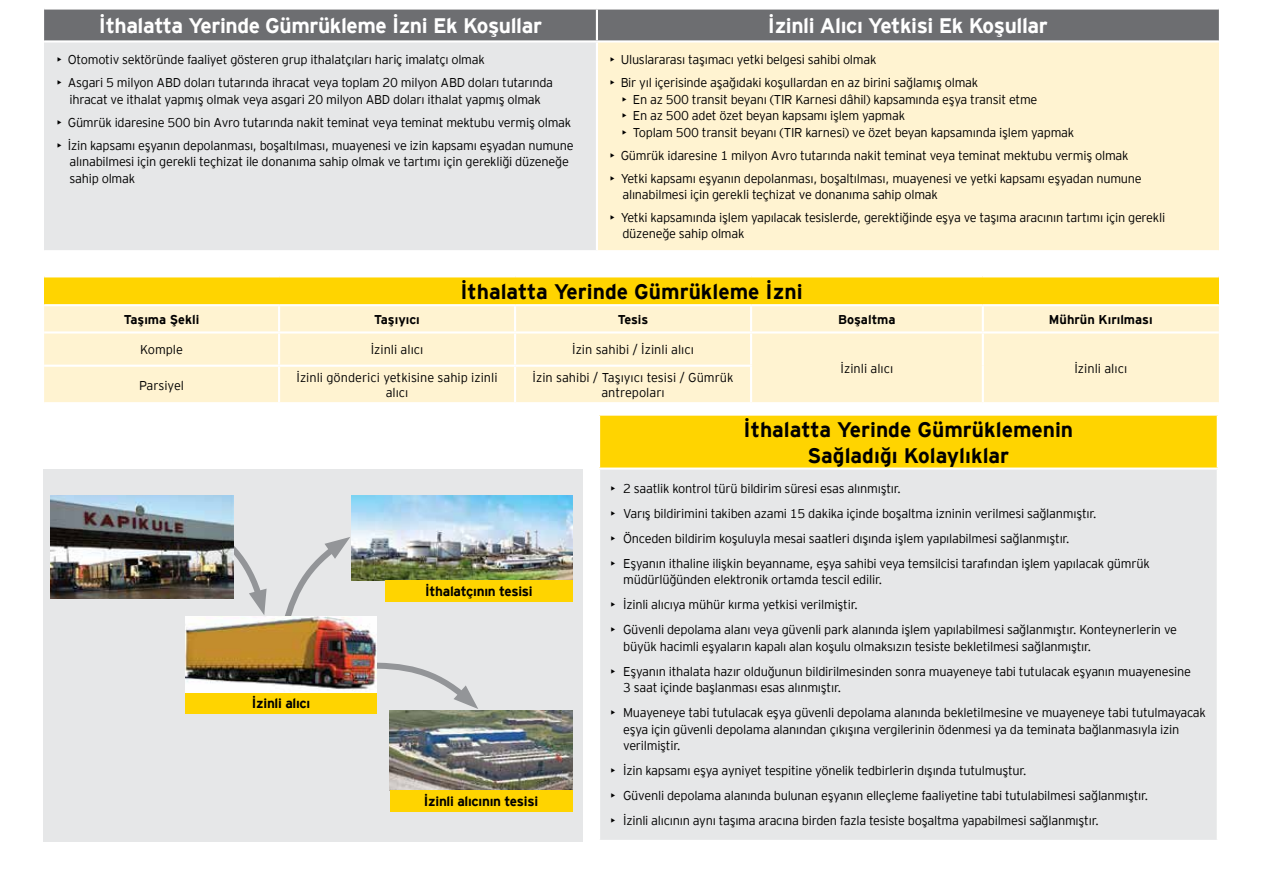
<style>
.page{position:relative;width:1263px;height:893px;background:#fff}
.page>*{position:absolute;margin:0;border:0;box-sizing:border-box;transform-origin:0 0}
.t1{font:700 21px/25.2px "EY Interstate";color:#000;text-align:center}
.t2{font:700 21px "EY Interstate";letter-spacing:-.02em;color:#fff}
.t3{font:700 13.5px "EY Interstate";letter-spacing:-.02em;color:#000}
.t4{font:300 12.75px/16.5px "EY Interstate";letter-spacing:-.02em;color:#000}
.t5{font:300 12.75px/15.3px "EY Interstate";color:#000;text-align:center}
.t6{font:700 12.75px "EY Interstate";color:#000}
</style>
<div class="page">
<div style="left:44px;top:10px;width:1175px;height:30px;background:#6d6e71"></div>
<div style="left:44px;top:41px;width:553px;height:210px;background:#e6e7e8"></div>
<div style="left:597px;top:41px;width:622px;height:210px;background:#fff3d1"></div>
<hr style="left:596px;top:10px;width:2px;height:30px;background:#fff">
<hr style="left:44px;top:40px;width:553px;height:3px;background:#fff">
<hr style="left:597px;top:40px;width:622px;height:3px;background:#fff">
<hr style="left:596px;top:43px;width:2px;height:207px;background:#fff">
<hr style="left:44px;top:250px;width:553px;height:2px;background:#fff">
<hr style="left:597px;top:250px;width:622px;height:2px;background:#fff">
<div style="left:44px;top:276px;width:1175px;height:29px;background:#ffd400"></div>
<div style="left:44px;top:306px;width:1175px;height:96px;background:#fff3d1"></div>
<hr style="left:44px;top:275px;width:235px;height:2px;background:#fff">
<hr style="left:279px;top:275px;width:236px;height:2px;background:#fff">
<hr style="left:515px;top:275px;width:236px;height:2px;background:#fff">
<hr style="left:751px;top:275px;width:232px;height:2px;background:#fff">
<hr style="left:983px;top:275px;width:236px;height:2px;background:#fff">
<hr style="left:44px;top:304px;width:235px;height:2px;background:#fff">
<hr style="left:279px;top:304px;width:236px;height:2px;background:#fff">
<hr style="left:278px;top:306px;width:2px;height:25px;background:#fff">
<hr style="left:515px;top:304px;width:236px;height:2px;background:#fff">
<hr style="left:514px;top:306px;width:2px;height:25px;background:#fff">
<hr style="left:751px;top:304px;width:232px;height:2px;background:#fff">
<hr style="left:750px;top:306px;width:2px;height:25px;background:#fff">
<hr style="left:983px;top:304px;width:236px;height:2px;background:#fff">
<hr style="left:982px;top:306px;width:2px;height:25px;background:#fff">
<hr style="left:44px;top:331px;width:235px;height:3px;background:#fff">
<hr style="left:279px;top:331px;width:236px;height:3px;background:#fff">
<hr style="left:278px;top:334px;width:2px;height:31px;background:#fff">
<hr style="left:515px;top:331px;width:236px;height:3px;background:#fff">
<hr style="left:514px;top:334px;width:2px;height:31px;background:#fff">
<hr style="left:751px;top:331px;width:232px;height:3px;background:#fff">
<hr style="left:750px;top:334px;width:2px;height:31px;background:#fff">
<hr style="left:983px;top:331px;width:236px;height:3px;background:#fff">
<hr style="left:982px;top:334px;width:2px;height:32px;background:#fff">
<hr style="left:982px;top:366px;width:2px;height:36px;background:#fff">
<hr style="left:44px;top:365px;width:235px;height:2px;background:#fff">
<hr style="left:279px;top:365px;width:236px;height:2px;background:#fff">
<hr style="left:278px;top:367px;width:2px;height:35px;background:#fff">
<hr style="left:515px;top:365px;width:237px;height:2px;background:#fff">
<hr style="left:514px;top:367px;width:2px;height:35px;background:#fff">
<hr style="left:750px;top:367px;width:2px;height:35px;background:#fff">
<div style="left:599px;top:415px;width:619px;height:54px;background:#ffd400"></div>
<div style="left:599px;top:469px;width:619px;height:372px;background:#e6e7e8"></div>
<hr style="left:598px;top:414px;width:621px;height:2px;background:#fff">
<hr style="left:598px;top:416px;width:2px;height:52px;background:#fff">
<hr style="left:1217px;top:416px;width:2px;height:52px;background:#fff">
<hr style="left:598px;top:468px;width:621px;height:2px;background:#fff">
<hr style="left:598px;top:470px;width:2px;height:370px;background:#fff">
<hr style="left:1217px;top:470px;width:2px;height:370px;background:#fff">
<hr style="left:598px;top:840px;width:621px;height:2px;background:#fff">
<div style="left:44px;top:469px;width:539px;height:373px;background:#e6e7e8"></div>
<svg style="left:377px;top:662px;width:101px;height:47px"></svg>
<svg style="left:275px;top:537px;width:75px;height:80px"></svg>
<svg style="left:234px;top:546px;width:33px;height:69px"></svg>
<img style="left:50px;top:495px;width:184px;height:104px">
<div style="left:185px;top:692px;width:192px;height:21px;background:#ffd400"></div>
<img style="left:185px;top:617px;width:192px;height:75px">
<img style="left:390px;top:711px;width:182px;height:79px">
<div style="left:390px;top:790px;width:182px;height:21px;background:#ffd400"></div>
<img style="left:351px;top:495px;width:221px;height:85px">
<div style="left:385px;top:580px;width:187px;height:22px;background:#ffd400"></div>
<h1 class="t2" style="left:99px;top:11px;width:445px">İthalatta Yerinde Gümrükleme İzni Ek Koşullar</h1>
<h1 class="t2" style="left:768px;top:11px;width:281px">İzinli Alıcı Yetkisi Ek Koşullar</h1>
<p class="t4" style="left:57px;top:51px;width:430px">• Otomotiv sektöründe faaliyet gösteren grup ithalatçıları hariç imalatçı olmak</p>
<p class="t4" style="left:57px;top:74px;width:498px;text-align:center">• Asgari 5 milyon ABD doları tutarında ihracat veya toplam 20 milyon ABD doları tutarında ihracat ve ithalat yapmış olmak veya asgari 20 milyon ABD doları ithalat yapmış olmak</p>
<p class="t4" style="left:57px;top:113px;width:516px">• Gümrük idaresine 500 bin Avro tutarında nakit teminat veya teminat mektubu vermiş olmak</p>
<p class="t4" style="left:70px;top:136px;width:506px;text-indent:-13px">• İzin kapsamı eşyanın depolanması, boşaltılması, muayenesi ve izin kapsamı eşyadan numune alınabilmesi için gerekli teçhizat ile donanıma sahip olmak ve tartımı için gerekliği düzeneğe sahip olmak</p>
<p class="t4" style="left:610px;top:51px;width:268px">• Uluslararası taşımacı yetki belgesi sahibi olmak</p>
<p class="t4" style="left:610px;top:74px;width:370px">• Bir yıl içerisinde aşağıdaki koşullardan en az birini sağlamış olmak</p>
<p class="t4" style="left:622px;top:90px;width:417px">• En az 500 transit beyanı (TIR Karnesi dâhil) kapsamında eşya transit etme</p>
<p class="t4" style="left:622px;top:107px;width:285px">• En az 500 adet özet beyan kapsamı işlem yapmak</p>
<p class="t4" style="left:622px;top:123px;width:454px">• Toplam 500 transit beyanı (TIR karnesi) ve özet beyan kapsamında işlem yapmak</p>
<p class="t4" style="left:610px;top:146px;width:520px">• Gümrük idaresine 1 milyon Avro tutarında nakit teminat veya teminat mektubu vermiş olmak</p>
<p class="t4" style="left:622px;top:169px;width:521px;text-indent:-13px">• Yetki kapsamı eşyanın depolanması, boşaltılması, muayenesi ve yetki kapsamı eşyadan numune alınabilmesi için gerekli teçhizat ve donanıma sahip olmak</p>
<p class="t4" style="left:622px;top:208px;width:544px;text-indent:-13px">• Yetki kapsamında işlem yapılacak tesislerde, gerektiğinde eşya ve taşıma aracının tartımı için gerekli düzeneğe sahip olmak</p>
<h1 class="t1" style="left:460px;top:278px;width:344px">İthalatta Yerinde Gümrükleme İzni</h1>
<p class="t6" style="left:124px;top:310px;width:77px">Taşıma Şekli</p>
<p class="t6" style="left:374px;top:310px;width:47px">Taşıyıcı</p>
<p class="t6" style="left:618px;top:310px;width:32px">Tesis</p>
<p class="t6" style="left:838px;top:310px;width:59px">Boşaltma</p>
<p class="t6" style="left:1049px;top:310px;width:105px">Mührün Kırılması</p>
<p class="t4" style="left:140px;top:341px;width:44px">Komple</p>
<p class="t5" style="left:371px;top:341px;width:54px">İzinli alıcı</p>
<p class="t5" style="left:572px;top:341px;width:123px">İzin sahibi / İzinli alıcı</p>
<p class="t5" style="left:841px;top:360px;width:54px">İzinli alıcı</p>
<p class="t5" style="left:1074px;top:360px;width:54px">İzinli alıcı</p>
<p class="t5" style="left:139px;top:377px;width:47px">Parsiyel</p>
<p class="t5" style="left:297px;top:369px;width:202px">İzinli gönderici yetkisine sahip izinli alıcı</p>
<p class="t5" style="left:533px;top:369px;width:202px">İzin sahibi / Taşıyıcı tesisi / Gümrük antrepoları</p>
<h1 class="t1" style="left:744px;top:416px;width:331px">İthalatta Yerinde Gümrüklemenin<br>Sağladığı Kolaylıklar</h1>
<p class="t4" style="left:610px;top:479px;width:292px">• 2 saatlik kontrol türü bildirim süresi esas alınmıştır.</p>
<p class="t4" style="left:610px;top:504px;width:488px">• Varış bildirimini takiben azami 15 dakika içinde boşaltma izninin verilmesi sağlanmıştır.</p>
<p class="t4" style="left:610px;top:529px;width:461px">• Önceden bildirim koşuluyla mesai saatleri dışında işlem yapılabilmesi sağlanmıştır.</p>
<p class="t4" style="left:623px;top:554px;width:528px;text-indent:-13px">• Eşyanın ithaline ilişkin beyanname, eşya sahibi veya temsilcisi tarafından işlem yapılacak gümrük müdürlüğünden elektronik ortamda tescil edilir.</p>
<p class="t4" style="left:610px;top:596px;width:249px">• İzinli alıcıya mühür kırma yetkisi verilmiştir.</p>
<p class="t4" style="left:623px;top:621px;width:555px;text-indent:-13px">• Güvenli depolama alanı veya güvenli park alanında işlem yapılabilmesi sağlanmıştır. Konteynerlerin ve büyük hacimli eşyaların kapalı alan koşulu olmaksızın tesiste bekletilmesi sağlanmıştır.</p>
<p class="t4" style="left:623px;top:662px;width:569px;text-indent:-13px">• Eşyanın ithalata hazır olduğunun bildirilmesinden sonra muayeneye tabi tutulacak eşyanın muayenesine<br>3 saat içinde başlanması esas alınmıştır.</p>
<p class="t4" style="left:623px;top:704px;width:584px;text-indent:-13px">• Muayeneye tabi tutulacak eşya güvenli depolama alanında bekletilmesine ve muayeneye tabi tutulmayacak eşya için güvenli depolama alanından çıkışına vergilerinin ödenmesi ya da teminata bağlanmasıyla izin verilmiştir.</p>
<p class="t4" style="left:610px;top:762px;width:418px">• İzin kapsamı eşya ayniyet tespitine yönelik tedbirlerin dışında tutulmuştur.</p>
<p class="t4" style="left:610px;top:787px;width:540px">• Güvenli depolama alanında bulunan eşyanın elleçleme faaliyetine tabi tutulabilmesi sağlanmıştır.</p>
<p class="t4" style="left:610px;top:812px;width:490px">• İzinli alıcının aynı taşıma aracına birden fazla tesiste boşaltma yapabilmesi sağlanmıştır.</p>
<p class="t3" style="left:425px;top:582px;width:109px">İthalatçının tesisi</p>
<p class="t3" style="left:252px;top:694px;width:60px">İzinli alıcı</p>
<p class="t3" style="left:424px;top:791px;width:116px">İzinli alıcının tesisi</p>
</div>
